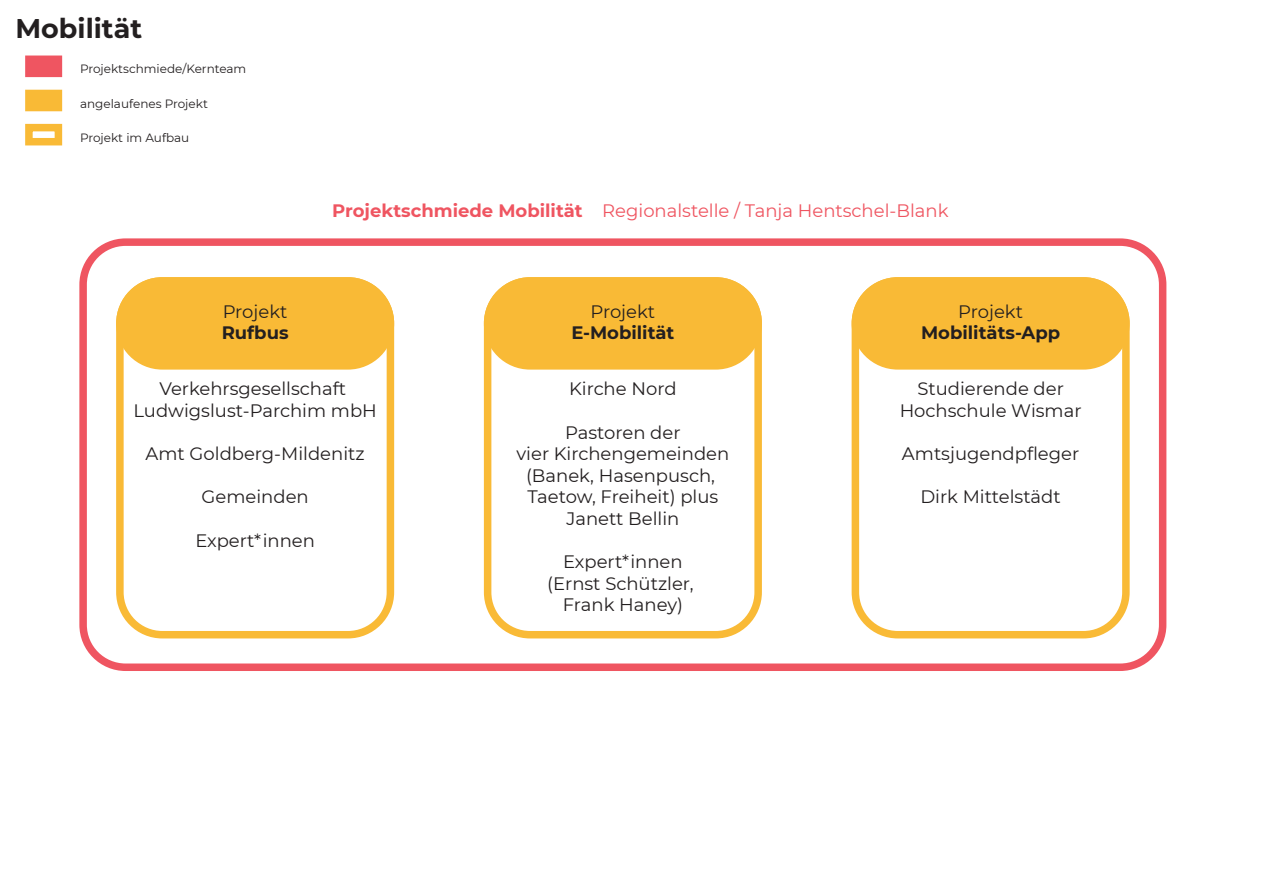
<style>
.page{position:relative;width:1263px;height:893px;background:#fff}
.page>*{position:absolute;margin:0;border:0;box-sizing:border-box;transform-origin:0 0}
.t1{font:700 27px "Montserrat";color:#231f20}
.t2{font:18px/21.6px "Montserrat";color:#231f20;text-align:center}
.t3{font:18px "Montserrat";color:#ef5561}
.t4{font:700 18px "Montserrat";color:#231f20}
.t5{font:12px "Montserrat";color:#231f20}
.s1{font-weight:700}
</style>
<div class="page">
<div style="left:79px;top:238px;width:1087px;height:433px;border:8px solid #ef5561;border-radius:42px"></div>
<div style="left:116px;top:277px;width:278px;height:361px;border:8px solid #f9ba36;border-radius:42px"></div>
<div style="left:484px;top:277px;width:278px;height:361px;border:8px solid #f9ba36;border-radius:42px"></div>
<div style="left:852px;top:277px;width:278px;height:361px;border:8px solid #f9ba36;border-radius:42px"></div>
<div style="left:488px;top:281px;width:270px;height:85px;background:#f9ba36;border-radius:42px"></div>
<div style="left:484px;top:277px;width:278px;height:93px;border:8px solid #f9ba36;border-radius:42px"></div>
<div style="left:855px;top:281px;width:271px;height:85px;background:#f9ba36;border-radius:42px"></div>
<div style="left:852px;top:277px;width:278px;height:93px;border:8px solid #f9ba36;border-radius:42px"></div>
<div style="left:120px;top:281px;width:270px;height:85px;background:#f9ba36;border-radius:42px"></div>
<div style="left:116px;top:277px;width:278px;height:93px;border:8px solid #f9ba36;border-radius:42px"></div>
<div style="left:29px;top:59px;width:29px;height:14px;background:#ef5561"></div>
<div style="left:25px;top:56px;width:37px;height:21px;border:8px solid #ef5561"></div>
<div style="left:29px;top:93px;width:29px;height:15px;background:#f9ba36"></div>
<div style="left:25px;top:90px;width:37px;height:21px;border:8px solid #f9ba36"></div>
<div style="left:25px;top:124px;width:37px;height:21px;border:8px solid #f9ba36"></div>
<h1 class="t1" style="left:15px;top:9px;width:128px">Mobilität</h1>
<p class="t5" style="left:80px;top:61px;width:168px">Projektschmiede/Kernteam</p>
<p class="t5" style="left:80px;top:95px;width:129px">angelaufenes Projekt</p>
<p class="t5" style="left:80px;top:129px;width:111px">Projekt im Aufbau</p>
<p class="t2" style="left:223px;top:300px;width:66px">Projekt</p>
<p class="t4" style="left:222px;top:320px;width:68px">Rufbus</p>
<p class="t3" style="left:332px;top:199px;width:618px"><span class="s1">Projektschmiede Mobilität</span> Regionalstelle / Tanja Hentschel-Blank</p>
<p class="t2" style="left:590px;top:300px;width:66px">Projekt</p>
<p class="t4" style="left:571px;top:320px;width:105px">E-Mobilität</p>
<p class="t2" style="left:958px;top:300px;width:66px">Projekt</p>
<p class="t4" style="left:921px;top:320px;width:141px">Mobilitäts-App</p>
<p class="t2" style="left:133px;top:378px;width:245px">Verkehrsgesellschaft<br>Ludwigslust-Parchim mbH</p>
<p class="t2" style="left:146px;top:442px;width:221px">Amt Goldberg-Mildenitz</p>
<p class="t2" style="left:202px;top:486px;width:109px">Gemeinden</p>
<p class="t2" style="left:195px;top:529px;width:121px">Expert*innen</p>
<p class="t2" style="left:569px;top:378px;width:109px">Kirche Nord</p>
<p class="t2" style="left:516px;top:421px;width:214px">Pastoren der<br>vier Kirchengemeinden (Banek, Hasenpusch,<br>Taetow, Freiheit) plus<br>Janett Bellin</p>
<p class="t2" style="left:547px;top:550px;width:148px">Expert*innen (Ernst Schützler,<br>Frank Haney)</p>
<p class="t2" style="left:900px;top:378px;width:183px">Studierende der<br>Hochschule Wismar</p>
<p class="t2" style="left:902px;top:442px;width:179px">Amtsjugendpfleger</p>
<p class="t2" style="left:920px;top:486px;width:142px">Dirk Mittelstädt</p>
</div>
